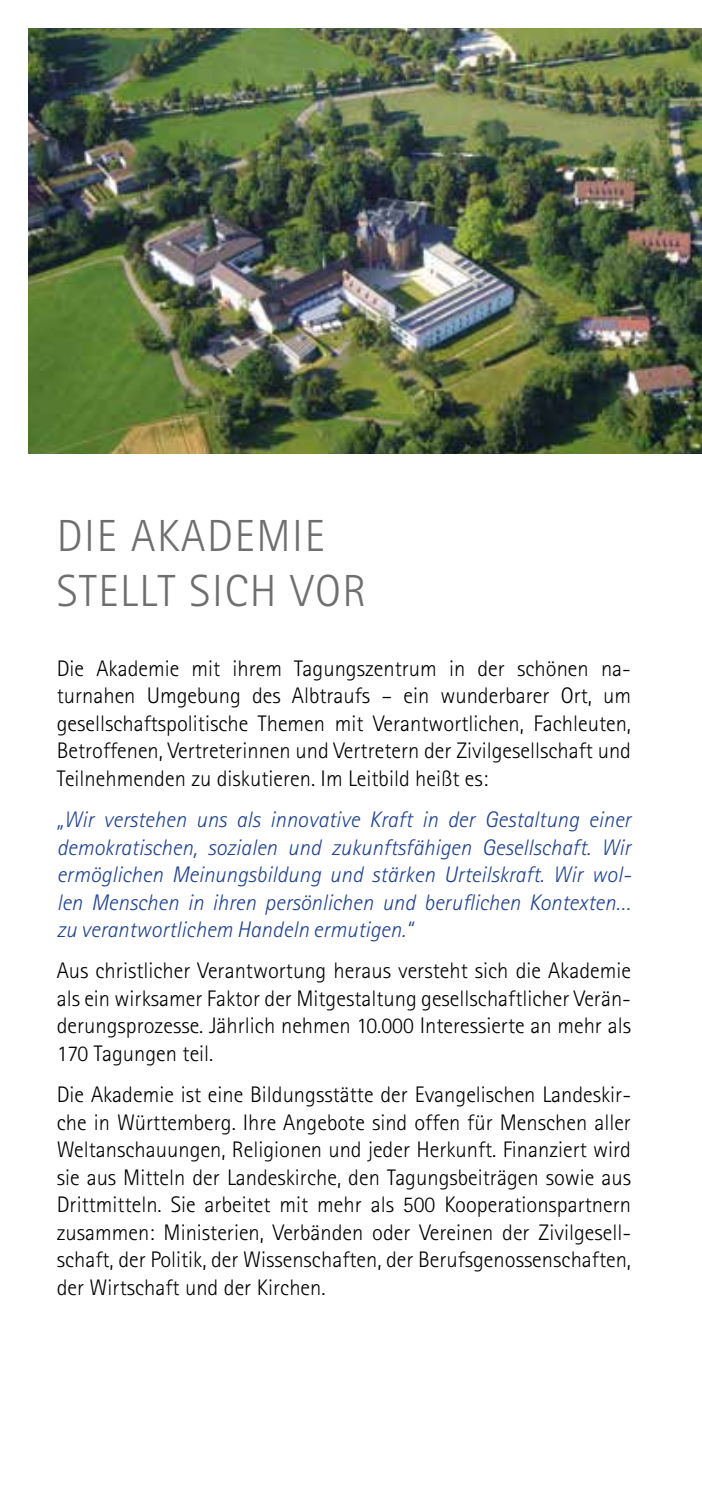
<style>
.page{position:relative;width:702px;height:1489px;background:#fff}
.page>*{position:absolute;margin:0;border:0;box-sizing:border-box;transform-origin:0 0}
.t1{font:300 45px/55px "Rotis Sans Serif";letter-spacing:.04em;color:#706f6f}
.t2{font:300 22.5px/27.5px "Rotis Sans Serif";color:#000;text-align:justify}
.t3{font:italic 300 22.5px/27.5px "Rotis Sans Serif";color:#22448f;text-align:justify}
</style>
<div class="page">
<img style="left:28px;top:28px;width:674px;height:426px">
<h1 class="t1" style="left:57px;top:508px;width:311px">DIE AKADEMIE<br>STELLT SICH VOR</h1>
<p class="t2" style="left:57px;top:654px;width:576px">Die Akademie mit ihrem Tagungszentrum in der schönen na&shy;turnahen Umgebung des Albtraufs – ein wunderbarer Ort, um gesellschaftspolitische Themen mit Verantwortlichen, Fachleuten, Betroffenen, Vertreterinnen und Vertretern der Zivilgesellschaft und Teilnehmenden zu diskutieren. Im Leitbild heißt es:</p>
<p class="t3" style="left:57px;top:806px;width:576px">„Wir verstehen uns als innovative Kraft in der Gestaltung einer demokratischen, sozialen und zukunftsfähigen Gesellschaft. Wir ermöglichen Meinungsbildung und stärken Urteilskraft. Wir wol&shy;len Menschen in ihren persönlichen und beruflichen Kontexten… zu verantwortlichem Handeln ermutigen.“</p>
<p class="t2" style="left:57px;top:956px;width:576px">Aus christlicher Verantwortung heraus versteht sich die Akademie als ein wirksamer Faktor der Mitgestaltung gesellschaftlicher Verän&shy;derungsprozesse. Jährlich nehmen 10.000 Interessierte an mehr als 170 Tagungen teil.</p>
<p class="t2" style="left:57px;top:1080px;width:576px">Die Akademie ist eine Bildungsstätte der Evangelischen Landeskir&shy;che in Württemberg. Ihre Angebote sind offen für Menschen aller Weltanschauungen, Religionen und jeder Herkunft. Finanziert wird sie aus Mitteln der Landeskirche, den Tagungsbeiträgen sowie aus Drittmitteln. Sie arbeitet mit mehr als 500 Kooperationspartnern zusammen: Ministerien, Verbänden oder Vereinen der Zivilgesell&shy;schaft, der Politik, der Wissenschaften, der Berufsgenossenschaften, der Wirtschaft und der Kirchen.</p>
</div>
